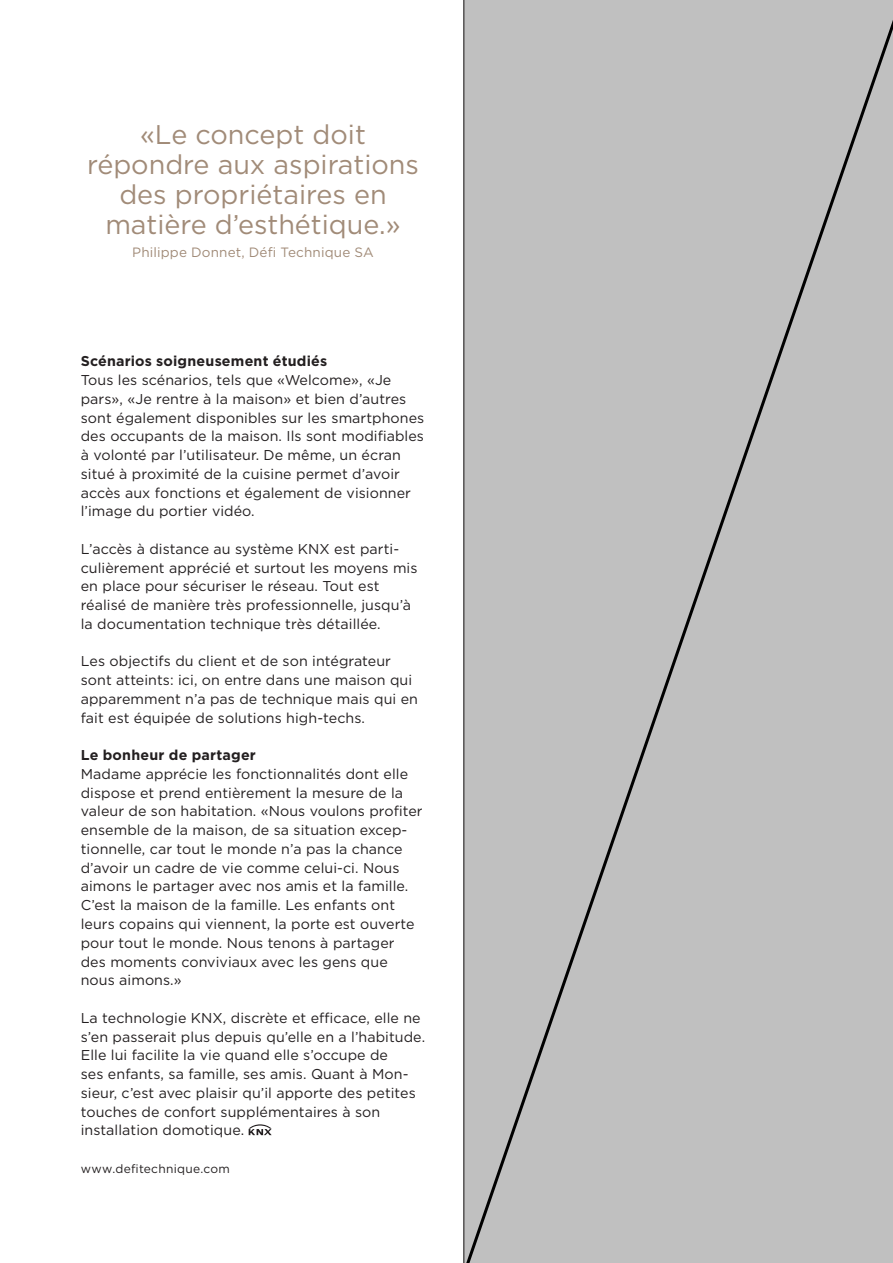
<style>
.page{position:relative;width:893px;height:1263px;background:#fff}
.page>*{position:absolute;margin:0;border:0;box-sizing:border-box;transform-origin:0 0}
.t1{font:27px/30px "Gotham";color:#a18b78;text-align:center}
.t2{font:14.25px/18.8px "Gotham";letter-spacing:.005em;color:#231f20}
.t3{font:700 14.25px "Gotham";letter-spacing:.015em;color:#231f20}
.t4{font:13.5px "Gotham";letter-spacing:.015em;color:#a18b78}
.t5{font:12px "Gotham";letter-spacing:.025em;color:#231f20}
</style>
<div class="page">
<div style="left:464px;top:0;width:429px;height:1263px;background:#c0c0c0"></div>
<hr style="left:463px;top:0;width:1px;height:1263px;background:#231f20">
<svg style="left:249px;top:1124px;width:23px;height:11px"></svg>
<h1 class="t1" style="left:87px;top:119px;width:333px">«Le concept doit répondre aux aspirations des propriétaires en matière d’esthétique.»</h1>
<p class="t4" style="left:132px;top:244px;width:243px">Philippe Donnet, Défi Technique SA</p>
<p class="t3" style="left:81px;top:352px;width:248px">Scénarios soigneusement étudiés</p>
<p class="t2" style="left:81px;top:370px;width:345px">Tous les scénarios, tels que «Welcome», «Je pars», «Je rentre à la maison» et bien d’autres sont également disponibles sur les smartphones des occupants de la maison. Ils sont modifiables à volonté par l’utilisateur. De même, un écran situé à proximité de la cuisine permet d’avoir accès aux fonctions et également de visionner l’image du portier vidéo.</p>
<p class="t2" style="left:81px;top:539px;width:338px">L’accès à distance au système KNX est parti&shy;culièrement apprécié et surtout les moyens mis en place pour sécuriser le réseau. Tout est réalisé de manière très professionnelle, jusqu’à la documentation technique très détaillée.</p>
<p class="t2" style="left:81px;top:652px;width:339px">Les objectifs du client et de son intégrateur sont atteints: ici, on entre dans une maison qui apparemment n’a pas de technique mais qui en fait est équipée de solutions high-techs.</p>
<p class="t3" style="left:81px;top:746px;width:177px">Le bonheur de partager</p>
<p class="t2" style="left:81px;top:764px;width:343px">Madame apprécie les fonctionnalités dont elle dispose et prend entièrement la mesure de la valeur de son habitation. «Nous voulons profiter ensemble de la maison, de sa situation excep&shy;tionnelle, car tout le monde n’a pas la chance d’avoir un cadre de vie comme celui-ci. Nous aimons le partager avec nos amis et la famille.<br>C’est la maison de la famille. Les enfants ont leurs copains qui viennent, la porte est ouverte pour tout le monde. Nous tenons à partager des moments conviviaux avec les gens que nous aimons.»</p>
<p class="t2" style="left:81px;top:1008px;width:346px">La technologie KNX, discrète et efficace, elle ne s’en passerait plus depuis qu’elle en a l’habitude.<br>Elle lui facilite la vie quand elle s’occupe de<br>ses enfants, sa famille, ses amis. Quant à Mon&shy;sieur, c’est avec plaisir qu’il apporte des petites touches de confort supplémentaires à son installation domotique.</p>
<p class="t5" style="left:81px;top:1161px;width:151px">www.defitechnique.com</p>
</div>
